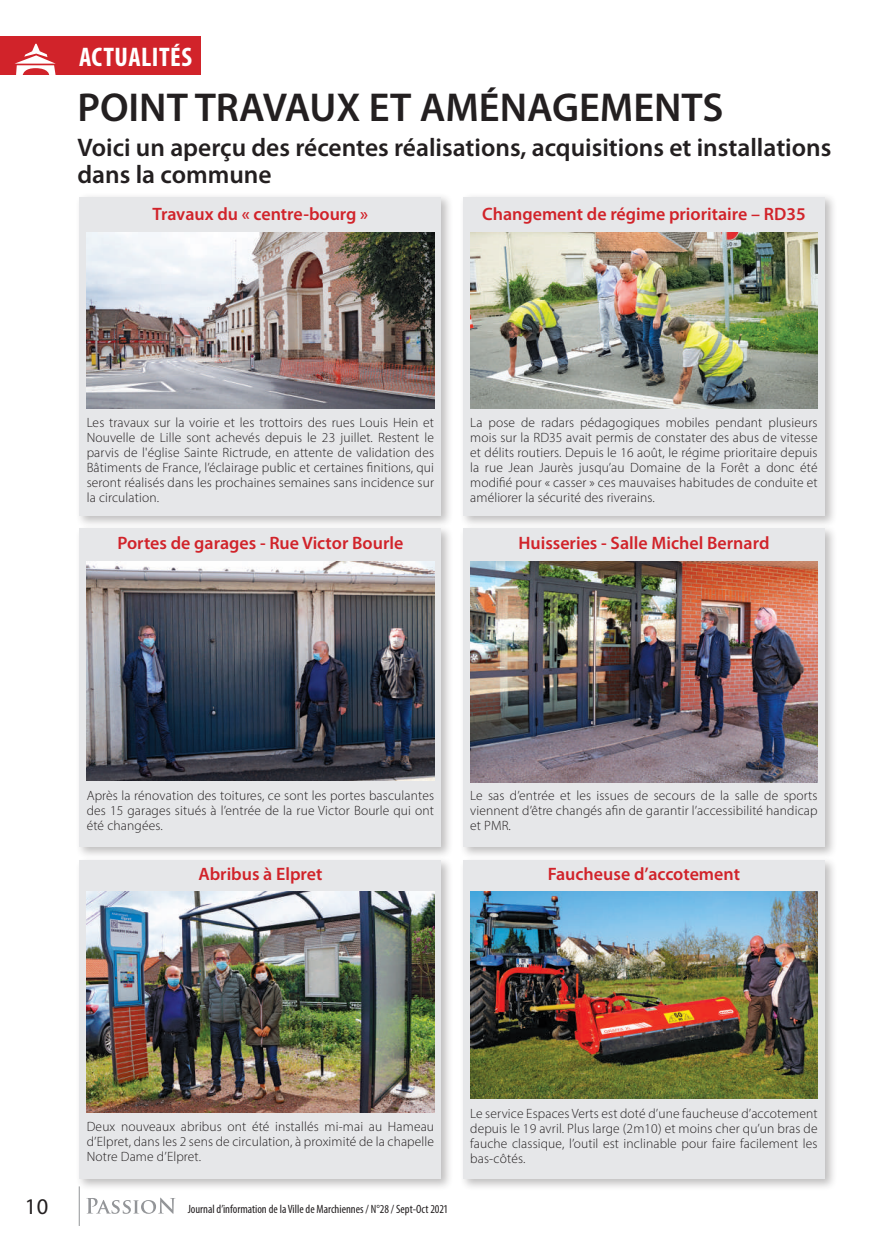
<style>
.page{position:relative;width:882px;height:1253px;background:#fff}
.page>*{position:absolute;margin:0;border:0;box-sizing:border-box;transform-origin:0 0}
.t1{font:600 40.5px "Myriad Pro";color:#231f20}
.t2{font:700 condensed 27px "Myriad Pro";letter-spacing:.02em;color:#fff}
.t3{font:600 25.5px/27px "Myriad Pro";color:#231f20}
.t4{font:22.5px "Myriad Pro";color:#231f20}
.t5{font:600 18px "Myriad Pro";color:#d1232a}
.t6{font:300 13.5px/15px "Myriad Pro";letter-spacing:.01em;color:#231f20;text-align:justify}
.t7{font:condensed 12px "Myriad Pro";color:#231f20}
</style>
<div class="page">
<svg style="left:86px;top:1197px;width:89px;height:17px"></svg>
<hr style="left:79px;top:1186px;width:1px;height:40px;background:#939598">
<div style="left:0;top:37px;width:200px;height:38px;background:#d1232a"></div>
<svg style="left:15px;top:44px;width:41px;height:31px"></svg>
<div style="left:76px;top:193px;width:378px;height:335px;background:#231f20;opacity:.29"></div>
<div style="left:80px;top:197px;width:361px;height:318px;background:#e6e7e9"></div>
<div style="left:76px;top:524px;width:378px;height:336px;background:#231f20;opacity:.29"></div>
<div style="left:80px;top:528px;width:361px;height:319px;background:#e6e7e9"></div>
<div style="left:76px;top:856px;width:378px;height:335px;background:#231f20;opacity:.29"></div>
<div style="left:80px;top:860px;width:361px;height:319px;background:#e6e7e9"></div>
<div style="left:459px;top:193px;width:378px;height:335px;background:#231f20;opacity:.29"></div>
<div style="left:463px;top:197px;width:361px;height:318px;background:#e6e7e9"></div>
<div style="left:459px;top:524px;width:378px;height:336px;background:#231f20;opacity:.29"></div>
<div style="left:463px;top:528px;width:361px;height:319px;background:#e6e7e9"></div>
<div style="left:459px;top:856px;width:378px;height:335px;background:#231f20;opacity:.29"></div>
<div style="left:463px;top:860px;width:361px;height:319px;background:#e6e7e9"></div>
<img style="left:87px;top:232px;width:347px;height:177px">
<img style="left:87px;top:561px;width:347px;height:220px">
<img style="left:87px;top:892px;width:347px;height:221px">
<img style="left:470px;top:561px;width:347px;height:221px">
<img style="left:470px;top:232px;width:347px;height:177px">
<img style="left:470px;top:892px;width:347px;height:206px">
<h2 class="t2" style="left:79px;top:40px;width:114px">ACTUALITÉS</h2>
<h1 class="t1" style="left:77px;top:82px;width:647px">POINT TRAVAUX ET AMÉNAGEMENTS</h1>
<h3 class="t3" style="left:77px;top:134px;width:755px">Voici un aperçu des récentes réalisations, acquisitions et installations dans la commune</h3>
<h3 class="t5" style="left:153px;top:203px;width:217px">Travaux du « centre-bourg »</h3>
<h3 class="t5" style="left:482px;top:203px;width:325px">Changement de régime prioritaire – RD35</h3>
<p class="t6" style="left:87px;top:415px;width:349px">Les travaux sur la voirie et les trottoirs des rues Louis Hein et Nouvelle de Lille sont achevés depuis le 23 juillet. Restent le parvis de l'église Sainte Rictrude, en attente de validation des Bâtiments de France, l’éclairage public et certaines finitions, qui seront réalisés dans les prochaines semaines sans incidence sur la circulation.</p>
<h3 class="t5" style="left:117px;top:532px;width:287px">Portes de garages - Rue Victor Bourle</h3>
<p class="t6" style="left:470px;top:415px;width:349px">La pose de radars pédagogiques mobiles pendant plusieurs mois sur la RD35 avait permis de constater des abus de vitesse et délits routiers. Depuis le 16 août, le régime prioritaire depuis la rue Jean Jaurès jusqu’au Domaine de la Forêt a donc été modifié pour « casser » ces mauvaises habitudes de conduite et améliorer la sécurité des riverains.</p>
<h3 class="t5" style="left:518px;top:532px;width:253px">Huisseries - Salle Michel Bernard</h3>
<p class="t6" style="left:87px;top:788px;width:349px">Après la rénovation des toitures, ce sont les portes basculantes des 15 garages situés à l’entrée de la rue Victor Bourle qui ont été changées.</p>
<h3 class="t5" style="left:198px;top:862px;width:126px">Abribus à Elpret</h3>
<p class="t6" style="left:470px;top:788px;width:349px">Le sas d’entrée et les issues de secours de la salle de sports viennent d’être changés afin de garantir l’accessibilité handicap et PMR.</p>
<h3 class="t5" style="left:548px;top:862px;width:194px">Faucheuse d’accotement</h3>
<p class="t6" style="left:87px;top:1118px;width:349px">Deux nouveaux abribus ont été installés mi-mai au Hameau d’Elpret, dans les 2 sens de circulation, à proximité de la chapelle Notre Dame d’Elpret.</p>
<h3 class="t4" style="left:25px;top:1192px;width:25px">10</h3>
<p class="t7" style="left:188px;top:1202px;width:261px">Journal d’information de la Ville de Marchiennes / N°28 / Sept-Oct 2021</p>
<p class="t6" style="left:470px;top:1106px;width:349px">Le service Espaces Verts est doté d’une faucheuse d’accotement depuis le 19 avril. Plus large (2m10) et moins cher qu’un bras de fauche classique, l’outil est inclinable pour faire facilement les bas-côtés.</p>
</div>
